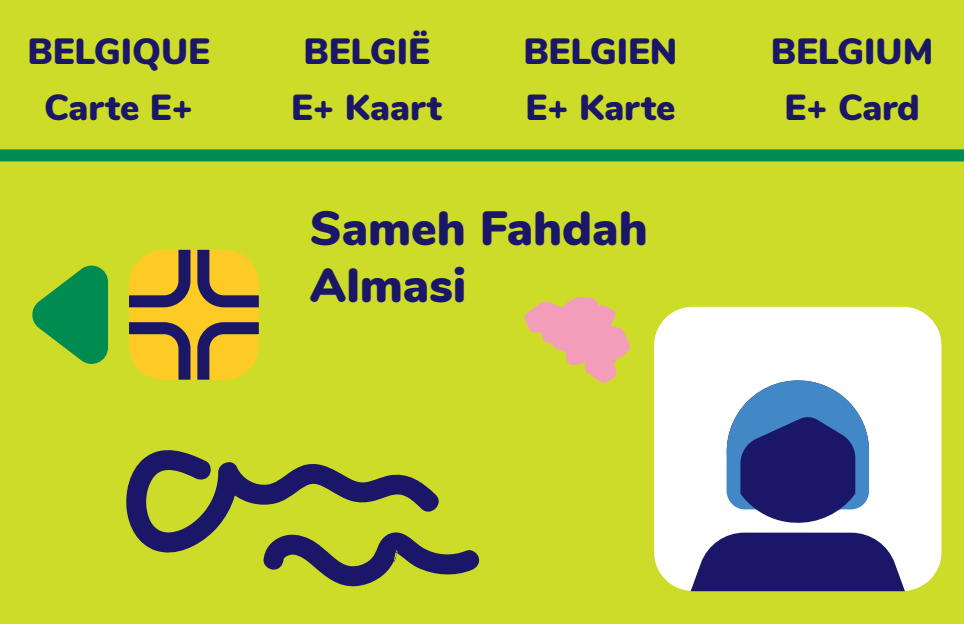
<style>
.page{position:relative;width:964px;height:624px;background:#cddc28}
.page>*{position:absolute;margin:0;border:0;box-sizing:border-box;transform-origin:0 0}
.t1{font:900 48px/57.6px "Nunito";color:#1b1768}
.t2{font:900 36.4px "Nunito";color:#1b1768}
.t3{font:900 36px "Nunito";color:#1b1768}
</style>
<div class="page">
<div style="left:0;top:149px;width:964px;height:12px;background:#008b51"></div>
<div style="left:654px;top:307px;width:287px;height:283px;background:#fff;border-radius:38px"></div>
<svg style="left:129px;top:249px;width:130px;height:131px;background:#bb9a38"></svg>
<svg style="left:32px;top:265px;width:76px;height:99px"></svg>
<svg style="left:524px;top:297px;width:106px;height:85px"></svg>
<svg style="left:126px;top:450px;width:313px;height:103px"></svg>
<svg style="left:263px;top:530px;width:217px;height:57px"></svg>
<svg style="left:726px;top:446px;width:144px;height:77px"></svg>
<svg style="left:690px;top:532px;width:215px;height:59px;background:#3b387d"></svg>
<svg style="left:727px;top:380px;width:142px;height:129px;background:#4760a0"></svg>
<p class="t2" style="left:27px;top:24px;width:184px">BELGIQUE</p>
<p class="t2" style="left:303px;top:24px;width:128px">BELGIË</p>
<p class="t2" style="left:523px;top:24px;width:155px">BELGIEN</p>
<p class="t2" style="left:771px;top:24px;width:164px">BELGIUM</p>
<p class="t3" style="left:44px;top:80px;width:150px">Carte E+</p>
<p class="t3" style="left:291px;top:80px;width:152px">E+ Kaart</p>
<p class="t3" style="left:525px;top:80px;width:151px">E+ Karte</p>
<p class="t3" style="left:784px;top:80px;width:137px">E+ Card</p>
<h1 class="t1" style="left:310px;top:196px;width:339px">Sameh Fahdah<br>Almasi</h1>
</div>
